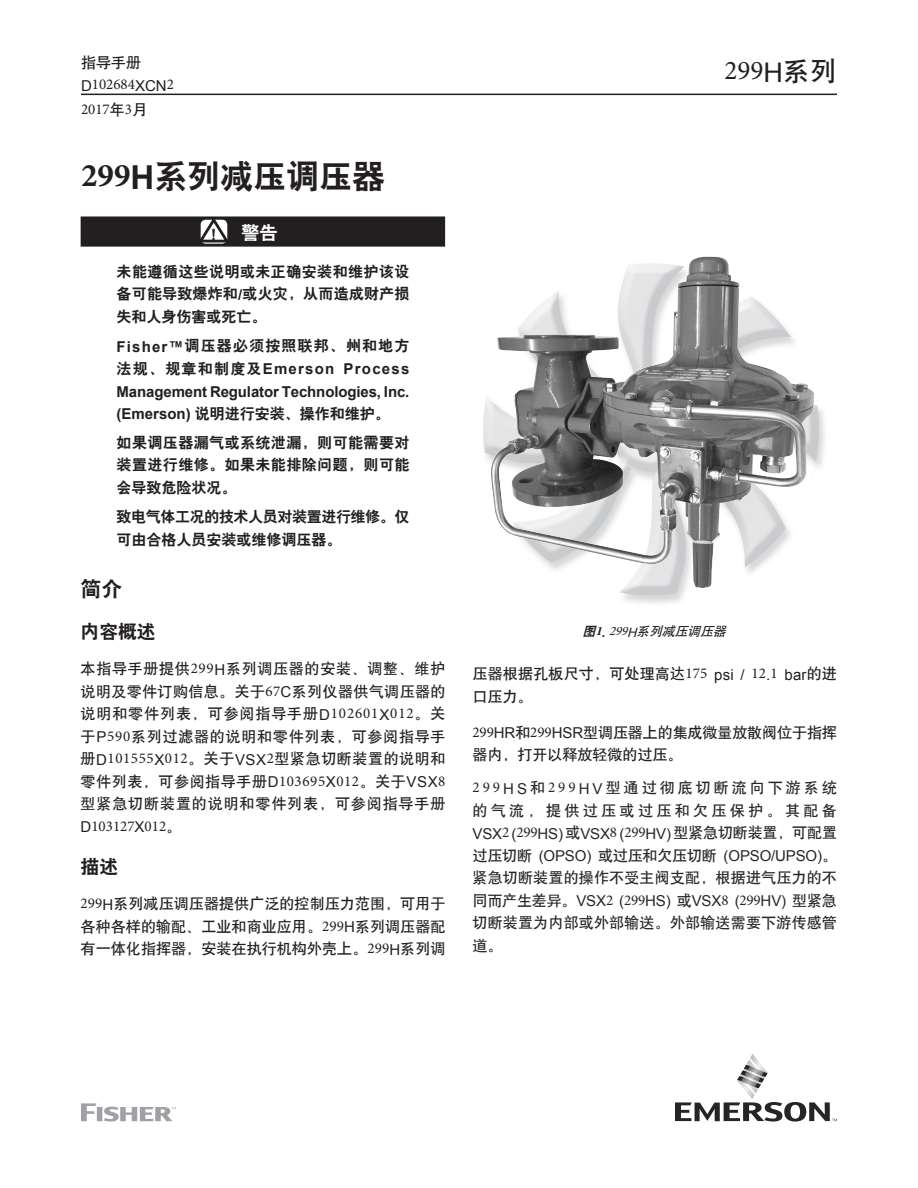
<style>
.page{position:relative;width:918px;height:1188px;background:#fff}
.page>*{position:absolute;margin:0;border:0;box-sizing:border-box;transform-origin:0 0}
.Main_Heading{font:33px "H Yb 2 gj";color:#231f20}
.t1{font:27px "Minion Pro";color:#231f20}
.Heading1{font:21px "H Yb 2 gj";color:#231f20}
.Heading2{font:18.75px "H Yb 2 gj";color:#231f20}
.t2{font:18.3px "H Yb 2 gj";color:#fff}
.t3{font:700 15.6px "Arial";color:#231f20}
.Text{font:15px/22.5px "H Yb 1 gj";letter-spacing:.005em;color:#231f20;text-align:justify}
.Warning_caution_note{font:15px/22.5px "H Yb 2 gj";letter-spacing:.015em;color:#231f20;text-align:justify}
.t4{font:15px/24px "H Yb 1 gj";letter-spacing:.015em;color:#292526}
.t5{font:15px/22.5px "Arial";letter-spacing:-.01em;color:#292526}
.Warning_caution_note-2{font:700 15px/21px "Arial";letter-spacing:-.01em;color:#231f20}
.Warning_caution_note-3{font:15px/24px "H Yb 2 gj";letter-spacing:.075em;color:#231f20}
.t6{font:15px/22.5px "H Yb 1 gj";letter-spacing:.225em;color:#292526}
.Warning_caution_note-4{font:15px/22.5px "H Yb 2 gj";letter-spacing:-.025em;color:#231f20}
.t7{font:15px/24.9px "Minion Pro";color:#231f20}
.Figure_TableCaption{font:italic 12.75px "H Yb 1 gj";color:#231f20}
.s1{font-family:"Arial"}
.s2{font-family:"H Yb 1 gj"}
.s3{font-family:"Minion Pro";font-weight:700}
.s4{font-family:"Arial";font-weight:700}
.s5{font-family:"H Yb 2 gj";font-weight:400}
.s6{font-family:"Minion Pro"}
.s7{font-family:"H Yb 2 gj"}
</style>
<div class="page">
<div style="left:81px;top:217px;width:363px;height:29px;background:#231f20"></div>
<div style="left:81px;top:216px;width:364px;height:31px;border:2px solid #231f20"></div>
<svg style="left:196px;top:216px;width:36px;height:28px"></svg>
<img style="left:483px;top:256px;width:342px;height:344px">
<svg style="left:675px;top:1054px;width:162px;height:68px"></svg>
<hr style="left:81px;top:94px;width:756px;height:1px;background:#231f20">
<svg style="left:81px;top:1103px;width:95px;height:19px"></svg>
<p class="Text" style="left:81px;top:51px;width:61px">指导手册</p>
<p class="t7" style="left:81px;top:72px;width:94px"><span class="s1">D</span>102684<span class="s1">XCN</span>2<br>2017<span class="s2">年</span>3<span class="s2">月</span></p>
<p class="Main_Heading" style="left:81px;top:159px;width:306px"><span class="s3">299</span><span class="s4">H</span>系列减压调压器</p>
<p class="t3" style="left:211px;top:224px;width:7px">!</p>
<p class="t2" style="left:241px;top:223px;width:38px">警告</p>
<p class="Warning_caution_note" style="left:117px;top:260px;width:294px">未能遵循这些说明或未正确安装和维护该设备可能导致爆炸和<span class="s4">/</span>或火灾，从而造成财产损失和人身伤害或死亡。</p>
<p class="Warning_caution_note-3" style="left:117px;top:334px;width:294px"><span class="s4">Fisher™</span>调压器必须按照联邦、州和地方法规、规章和制度及<span class="s4">Emerson Process</span></p>
<p class="Warning_caution_note-2" style="left:117px;top:381px;width:294px">Management Regulator Technologies, Inc. (Emerson) <span class="s5">说明进行安装、操作和维护。</span></p>
<p class="Warning_caution_note" style="left:117px;top:431px;width:294px">如果调压器漏气或系统泄漏，则可能需要对装置进行维修。如果未能排除问题，则可能会导致危险状况。</p>
<p class="Warning_caution_note-4" style="left:117px;top:505px;width:294px">致电气体工况的技术人员对装置进行维修。仅可由合格人员安装或维修调压器。</p>
<p class="Heading1" style="left:81px;top:579px;width:43px">简介</p>
<p class="Heading2" style="left:81px;top:622px;width:76px">内容概述</p>
<p class="Text" style="left:81px;top:657px;width:366px">本指导手册提供<span class="s6">299</span><span class="s1">H</span>系列调压器的安装、调整、维护说明及零件订购信息。关于<span class="s6">67</span><span class="s1">C</span>系列仪器供气调压器的说明和零件列表，可参阅指导手册<span class="s1">D</span><span class="s6">102601</span><span class="s1">X</span><span class="s6">012</span>。关于<span class="s1">P</span><span class="s6">590</span>系列过滤器的说明和零件列表，可参阅指导手册<span class="s1">D</span><span class="s6">101555</span><span class="s1">X</span><span class="s6">012</span>。关于<span class="s1">VSX</span><span class="s6">2</span>型紧急切断装置的说明和零件列表，可参阅指导手册<span class="s1">D</span><span class="s6">103695</span><span class="s1">X</span><span class="s6">012</span>。关于<span class="s1">VSX</span><span class="s6">8</span>型紧急切断装置的说明和零件列表，可参阅指导手册<span class="s1">D</span><span class="s6">103127</span><span class="s1">X</span><span class="s6">012</span>。</p>
<p class="Heading2" style="left:81px;top:857px;width:39px">描述</p>
<p class="Text" style="left:81px;top:892px;width:366px"><span class="s6">299</span><span class="s1">H</span>系列减压调压器提供广泛的控制压力范围，可用于各种各样的输配、工业和商业应用。<span class="s6">299</span><span class="s1">H</span>系列调压器配有一体化指挥器，安装在执行机构外壳上。<span class="s6">299</span><span class="s1">H</span>系列调</p>
<h2 class="t1" style="left:725px;top:53px;width:114px">299<span class="s1">H</span><span class="s2">系列</span></h2>
<p class="Figure_TableCaption" style="left:583px;top:625px;width:148px"><span class="s7">图</span><span class="s3">1</span><span class="s4">.</span><span class="s6">299</span><span class="s1">H</span>系列减压调压器</p>
<p class="Text" style="left:472px;top:662px;width:366px">压器根据孔板尺寸，可处理高达<span class="s6">175</span> <span class="s1">psi /</span> <span class="s6">12</span><span class="s1">.</span><span class="s6">1</span> <span class="s1">bar</span>的进口压力。</p>
<p class="Text" style="left:472px;top:721px;width:366px"><span class="s6">299</span><span class="s1">HR</span>和<span class="s6">299</span><span class="s1">HSR</span>型调压器上的集成微量放散阀位于指挥器内，打开以释放轻微的过压。</p>
<p class="t6" style="left:472px;top:777px;width:366px"><span class="s6">299</span><span class="s1">HS</span>和<span class="s6">299</span><span class="s1">HV</span>型通过彻底切断流向下游系统的气流，提供过压或过压和欠压保护。其配备</p>
<p class="t5" style="left:472px;top:823px;width:366px">VSX<span class="s6">2</span> (<span class="s6">299</span>HS) <span class="s2">或</span>VSX<span class="s6">8</span> (<span class="s6">299</span>HV) <span class="s2">型紧急切断装置，可配置过压切断</span> (OPSO) <span class="s2">或过压和欠压切断</span> (OPSO/UPSO)<span class="s2">。</span></p>
<p class="t4" style="left:472px;top:866px;width:366px">紧急切断装置的操作不受主阀支配，根据进气压力的不同而产生差异。<span class="s1">VSX</span><span class="s6">2</span> <span class="s1">(</span><span class="s6">299</span><span class="s1">HS)</span> 或<span class="s1">VSX</span><span class="s6">8</span> <span class="s1">(</span><span class="s6">299</span><span class="s1">HV)</span> 型紧急</p>
<p class="t4" style="left:472px;top:912px;width:366px;line-height:22.5px">切断装置为内部或外部输送。外部输送需要下游传感管道。</p>
</div>
